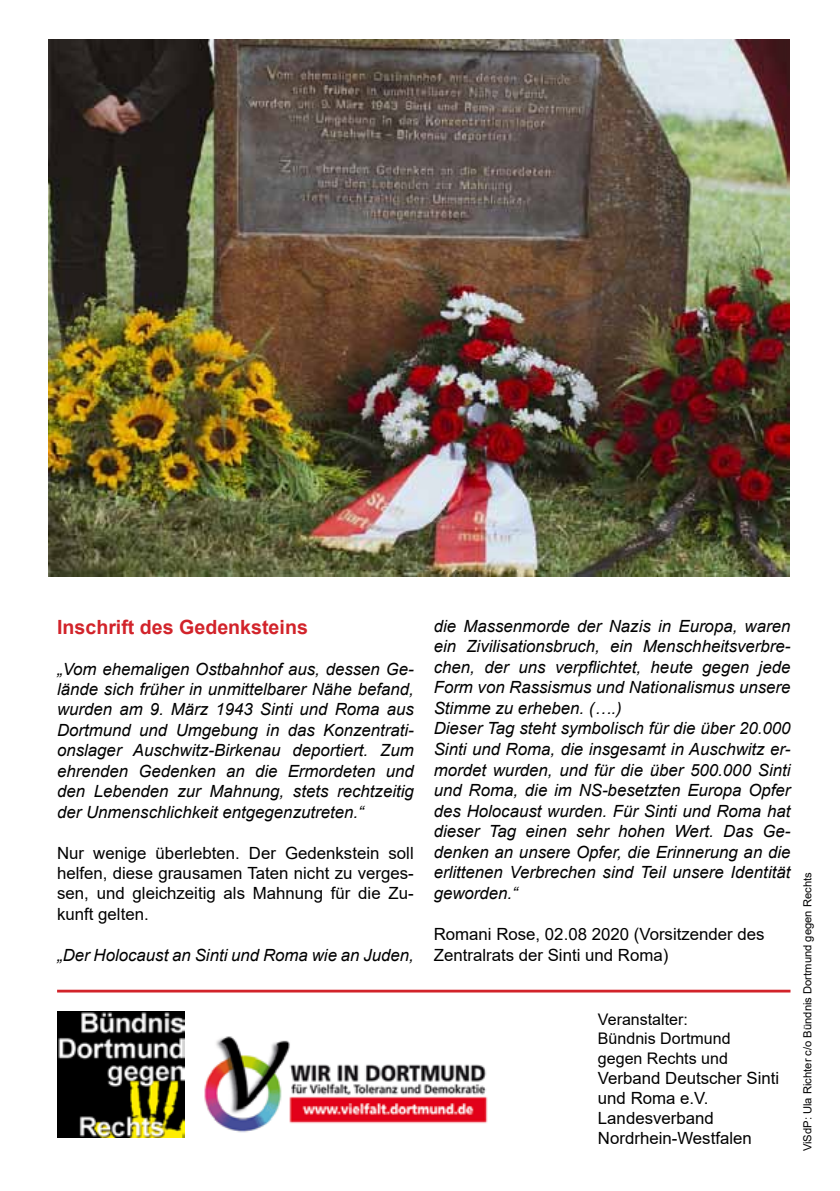
<style>
.page{position:relative;width:840px;height:1191px;background:#fff}
.page>*{position:absolute;margin:0;border:0;box-sizing:border-box;transform-origin:0 0}
.t1{font:700 19.6px "Arial";color:#d2232a}
.t2{font:italic 16.8px/20.6px "Arial";color:#000;text-align:justify}
.t3{font:16.8px/20.4px "Arial";color:#000}
.t4{font:16px/19.2px "Arial";color:#000}
.t5{font:11.2px "Arial";color:#000}
</style>
<div class="page">
<img style="left:57px;top:1011px;width:127px;height:126px">
<img style="left:204px;top:1036px;width:284px;height:97px">
<hr style="left:57px;top:989px;width:733px;height:3px;background:#d2232a">
<img style="left:49px;top:40px;width:739px;height:537px">
<p class="t1" style="left:57px;top:613px;width:252px">Inschrift des Gedenksteins</p>
<p class="t2" style="left:57px;top:658px;width:358px">„Vom ehemaligen Ostbahnhof aus, dessen Ge&shy;lände sich früher in unmittelbarer Nähe befand, wurden am 9. März 1943 Sinti und Roma aus Dortmund und Umgebung in das Konzentrati&shy;onslager Auschwitz-Birkenau deportiert. Zum ehrenden Gedenken an die Ermordeten und den Lebenden zur Mahnung, stets rechtzeitig der Unmenschlichkeit entgegenzutreten.“</p>
<p class="t3" style="left:57px;top:842px;width:358px;text-align:justify">Nur wenige überlebten. Der Gedenkstein soll helfen, diese grausamen Taten nicht zu verges&shy;sen, und gleichzeitig als Mahnung für die Zu&shy;kunft gelten.</p>
<p class="t2" style="left:57px;top:945px;width:358px">„Der Holocaust an Sinti und Roma wie an Juden,</p>
<p class="t2" style="left:433px;top:615px;width:358px;text-align:left">die Massenmorde der Nazis in Europa, waren ein Zivilisationsbruch, ein Menschheitsverbre&shy;chen, der uns verpflichtet, heute gegen jede Form von Rassismus und Nationalismus unsere Stimme zu erheben. (….)<br>Dieser Tag steht symbolisch für die über 20.000<br>Sinti und Roma, die insgesamt in Auschwitz er&shy;mordet wurden, und für die über 500.000 Sinti und Roma, die im NS-besetzten Europa Opfer des Holocaust wurden. Für Sinti und Roma hat dieser Tag einen sehr hohen Wert. Das Ge&shy;denken an unsere Opfer, die Erinnerung an die erlittenen Verbrechen sind Teil unsere Identität geworden.“</p>
<p class="t3" style="left:433px;top:924px;width:332px">Romani Rose, 02.08 2020 (Vorsitzender des<br>Zentralrats der Sinti und Roma)</p>
<p class="t4" style="left:597px;top:1009px;width:134px">Veranstalter:<br>Bündnis Dortmund gegen Rechts und</p>
<p class="t3" style="left:597px;top:1067px;width:183px">Verband Deutscher Sinti und Roma e.V.<br>Landesverband<br>Nordrhein-Westfalen</p>
<p class="t5" style="left:799px;top:1151px;width:280px;rotate:-90deg">ViSdP: Ula Richter c/o Bündnis Dortmund gegen Rechts</p>
</div>
